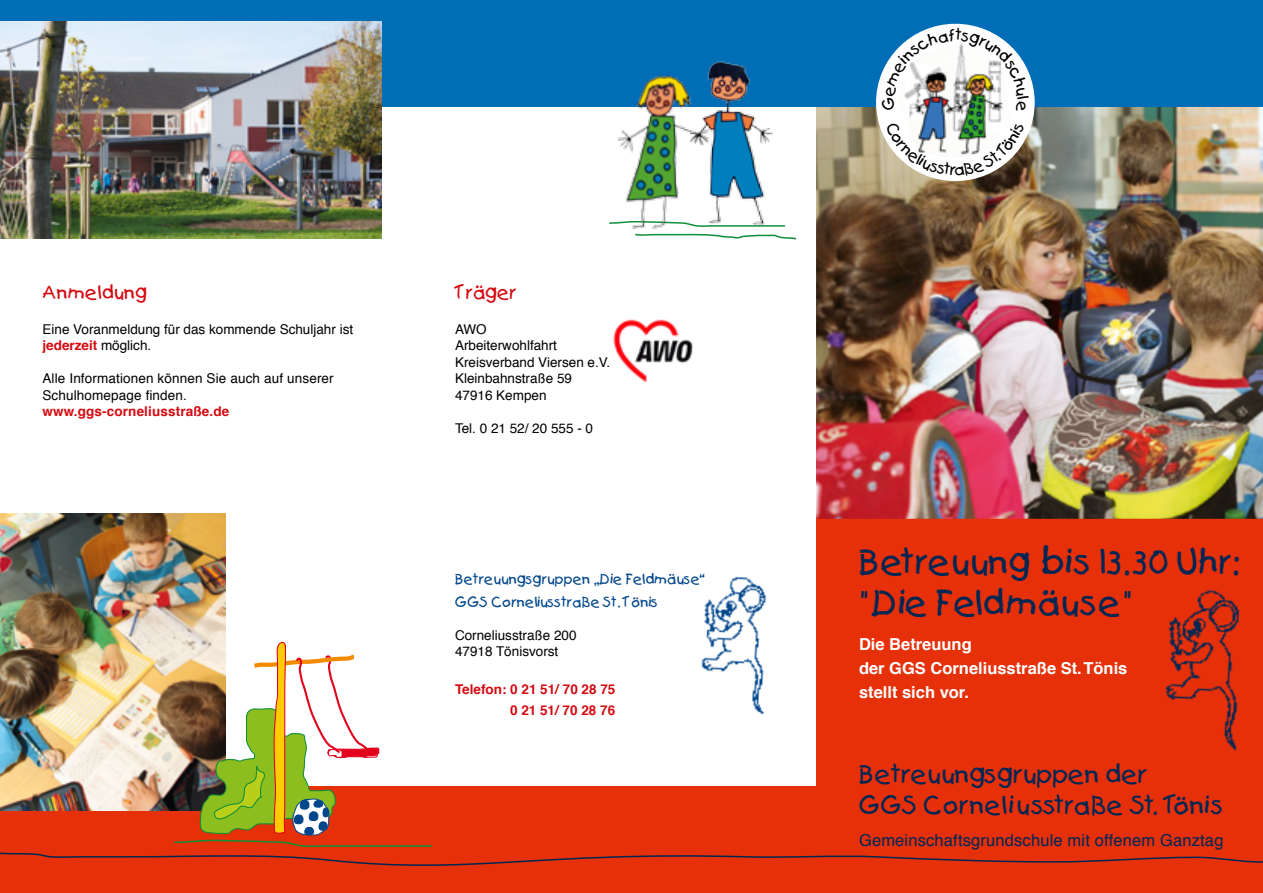
<style>
.page{position:relative;width:1263px;height:893px;background:#fff}
.page>*{position:absolute;margin:0;border:0;box-sizing:border-box;transform-origin:0 0}
.t1{font:33px/40.5px "Kids Plain";color:#002754}
.t2{font:24px/31.5px "Kids Plain";color:#002754}
.t3{font:18px "Kids Plain";color:#d40a11}
.t4{font:700 16.5px/24px "Helvetica";color:#fff}
.t5{font:16.5px "Helvetica";letter-spacing:.01em;color:#002754}
.t6{font:13.5px/16.5px "Helvetica";color:#000}
.t7{font:700 13.5px/21px "Helvetica";letter-spacing:.01em;color:#d40a11;text-align:right}
.t8{font:13.5px/22.5px "Kids Plain";color:#00468b}
.s1{font-weight:700;color:#d40a11}
</style>
<div class="page">
<div style="left:816px;top:519px;width:447px;height:374px;background:#e63009"></div>
<img style="left:816px;top:106px;width:447px;height:413px">
<div style="left:0;top:0;width:1263px;height:106px;background:#006eb7"></div>
<div style="left:876px;top:24px;width:159px;height:157px;background:#fff;border-radius:50%"></div>
<img style="left:909px;top:111px;width:92px;height:11px">
<img style="left:1169px;top:590px;width:71px;height:50px">
<img style="left:0;top:21px;width:382px;height:217px">
<img style="left:613px;top:319px;width:80px;height:64px">
<img style="left:0;top:514px;width:226px;height:126px">
<svg style="left:0;top:640px;width:1263px;height:253px"></svg>
<svg style="left:609px;top:222px;width:188px;height:18px"></svg>
<img style="left:618px;top:74px;width:73px;height:162px">
<img style="left:691px;top:60px;width:102px;height:179px">
<img style="left:688px;top:576px;width:95px;height:147px">
<svg style="left:885px;top:122px;width:139px;height:54px"></svg>
<svg style="left:882px;top:28px;width:147px;height:83px"></svg>
<h3 class="t3" style="left:43px;top:281px;width:106px">Anmeldung</h3>
<p class="t6" style="left:43px;top:321px;width:312px">Eine Voranmeldung für das kommende Schuljahr ist <span class="s1">jederzeit</span> möglich.</p>
<p class="t6" style="left:43px;top:370px;width:293px">Alle Informationen können Sie auch auf unserer<br>Schulhomepage finden.</p>
<p class="t7" style="left:43px;top:401px;width:188px">www.ggs-corneliusstraße.de</p>
<h3 class="t3" style="left:455px;top:281px;width:63px">Träger</h3>
<p class="t6" style="left:455px;top:321px;width:157px">AWO<br>Arbeiterwohlfahrt<br>Kreisverband Viersen e.V.<br>Kleinbahnstraße 59<br>47916 Kempen</p>
<p class="t6" style="left:455px;top:420px;width:140px">Tel. 0 21 52/ 20 555 - 0</p>
<p class="t8" style="left:455px;top:568px;width:252px">Betreuungsgruppen „Die Feldmäuse“<br>GGS Corneliusstraße St. Tönis</p>
<p class="t6" style="left:455px;top:627px;width:123px">Corneliusstraße 200<br>47918 Tönisvorst</p>
<p class="t7" style="left:455px;top:678px;width:162px">Telefon: 0 21 51/ 70 28 75<br>0 21 51/ 70 28 76</p>
<h1 class="t1" style="left:859px;top:542px;width:380px">Betreuung bis 13.30 Uhr: " Die Feldmäuse "</h1>
<p class="t4" style="left:859px;top:633px;width:270px">Die Betreuung<br>der GGS Corneliusstraße St. Tönis stellt sich vor.</p>
<h2 class="t2" style="left:859px;top:758px;width:367px">Betreuungsgruppen der<br>GGS Corneliusstraße St. Tönis</h2>
<p class="t5" style="left:859px;top:827px;width:366px">Gemeinschaftsgrundschule mit offenem Ganztag</p>
</div>
